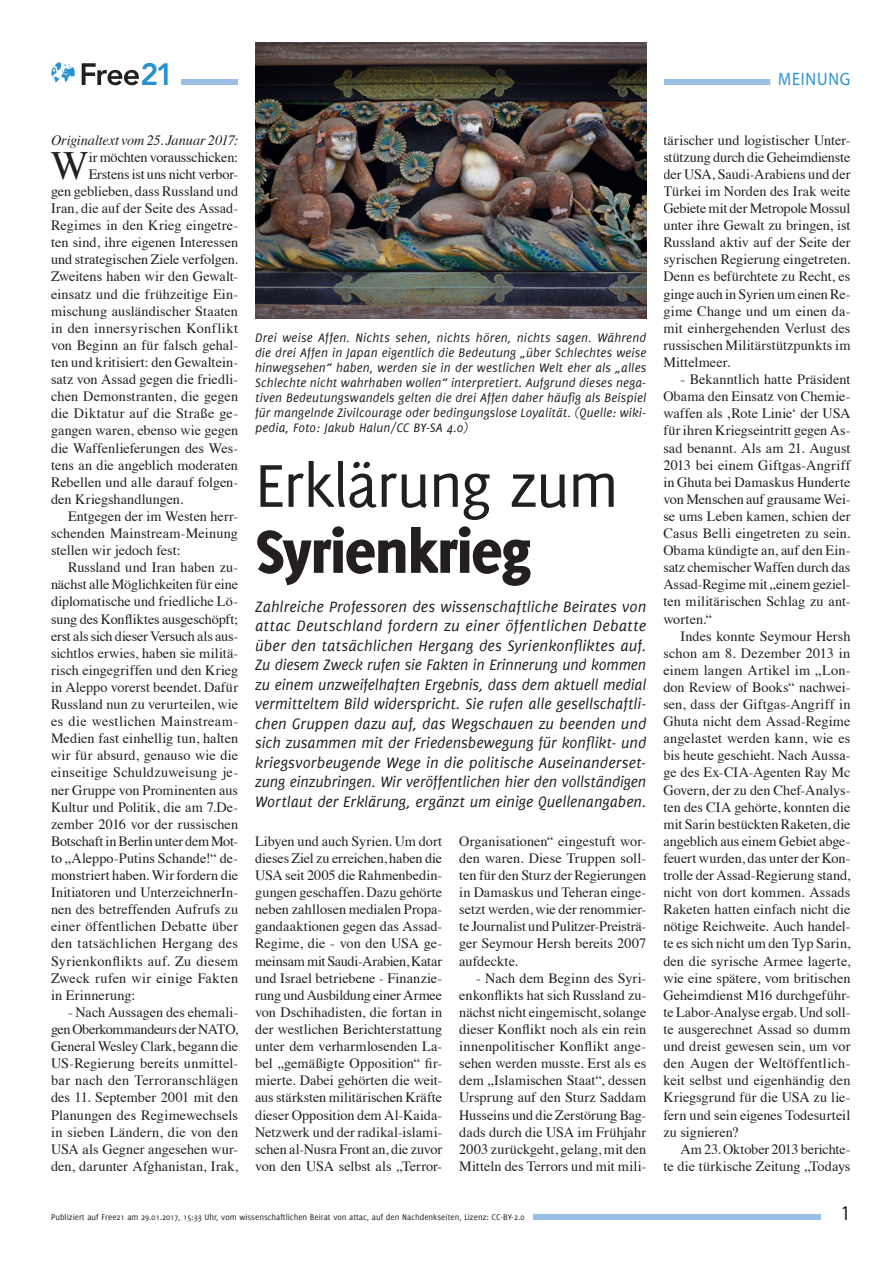
<style>
.page{position:relative;width:893px;height:1263px;background:#fff}
.page>*{position:absolute;margin:0;border:0;box-sizing:border-box;transform-origin:0 0}
.t1{font:66px/66px "Delicious";letter-spacing:-.03em;color:#231f20}
.t2{font:40.05px "Times";color:#231f20}
.t3{font:21px "Myriad Pro";color:#231f20;scale:.9 1}
.Seitenrubrik{font:18px "Myriad Pro";letter-spacing:.05em;color:#2a92d0;scale:.9 1}
.Subheadline{font:italic 16.5px/19.5px "Delicious";color:#231f20;text-align:justify}
.t4{font:14.25px/17.1px "Times";color:#231f20;text-align:justify}
.t5{font:14.25px "Times";letter-spacing:.025em;color:#231f20}
.t6{font:italic 14.25px "Times";letter-spacing:-.01em;color:#231f20}
.Bildunterschrift{font:italic 13.5px/15px "Delicious";letter-spacing:.01em;color:#231f20;text-align:justify}
.Statuszeile_Deliciou{font:9px "Delicious";color:#231f20}
.s1{font-weight:800}
</style>
<div class="page">
<div style="left:181px;top:79px;width:669px;height:6px;background:#9abfe5"></div>
<div style="left:55px;top:1214px;width:766px;height:6px;background:#9abfe5"></div>
<div style="left:43px;top:1211px;width:490px;height:12px;background:#fff"></div>
<div style="left:770px;top:74px;width:89px;height:15px;background:#fff"></div>
<svg style="left:82px;top:63px;width:86px;height:22px"></svg>
<svg style="left:51px;top:62px;width:24px;height:20px"></svg>
<div style="left:238px;top:43px;width:425px;height:256px;background:#fff"></div>
<img style="left:255px;top:43px;width:391px;height:276px">
<p class="Seitenrubrik" style="left:778px;top:68px;width:81px">MEINUNG</p>
<p class="t6" style="left:51px;top:127px;width:189px">Originaltext vom 25. Januar 2017:</p>
<p class="t2" style="left:51px;top:128px;width:39px">W</p>
<p class="t4" style="left:89px;top:147px;width:151px">ir möchten vorausschicken:</p>
<p class="t4" style="left:89px;top:164px;width:151px">Erstens ist uns nicht verbor-</p>
<p class="t4" style="left:51px;top:181px;width:189px">gen geblieben, dass Russland und</p>
<p class="t4" style="left:51px;top:199px;width:189px">Iran, die auf der Seite des Assad-</p>
<p class="t4" style="left:51px;top:216px;width:189px">Regimes in den Krieg eingetre-</p>
<p class="t4" style="left:51px;top:233px;width:189px">ten sind, ihre eigenen Interessen</p>
<p class="t4" style="left:51px;top:250px;width:189px">und strategischen Ziele verfolgen.</p>
<p class="t4" style="left:51px;top:267px;width:189px">Zweitens haben wir den Gewalt-</p>
<p class="t4" style="left:51px;top:284px;width:189px">einsatz und die frühzeitige Ein-</p>
<p class="t4" style="left:51px;top:301px;width:189px">mischung ausländischer Staaten</p>
<p class="t5" style="left:51px;top:315px;width:189px">in den innersyrischen Konflikt</p>
<p class="t4" style="left:51px;top:335px;width:189px">von Beginn an für falsch gehal-</p>
<p class="t4" style="left:51px;top:352px;width:189px">ten und kritisiert: den Gewaltein-</p>
<p class="t4" style="left:51px;top:370px;width:189px">satz von Assad gegen die friedli-</p>
<p class="t4" style="left:51px;top:387px;width:189px">chen Demonstranten, die gegen</p>
<p class="t5" style="left:51px;top:400px;width:189px">die Diktatur auf die Straße ge-</p>
<p class="t4" style="left:51px;top:421px;width:189px">gangen waren, ebenso wie gegen</p>
<p class="t4" style="left:51px;top:438px;width:189px">die Waffenlieferungen des Wes-</p>
<p class="t4" style="left:51px;top:455px;width:189px">tens an die angeblich moderaten</p>
<p class="t4" style="left:51px;top:472px;width:189px">Rebellen und alle darauf folgen-</p>
<p class="t4" style="left:51px;top:489px;width:134px">den Kriegshandlungen.</p>
<p class="t4" style="left:51px;top:506px;width:189px;text-indent:17px">Entgegen der im Westen herr&shy;schenden Mainstream-Meinung stellen wir jedoch fest:</p>
<p class="t4" style="left:51px;top:558px;width:189px;text-indent:17px">Russland und Iran haben zu&shy;nächst alle Möglichkeiten für eine diplomatische und friedliche Lö&shy;sung des Konfliktes ausgeschöpft; erst als sich dieser Versuch als aus&shy;sichtlos erwies, haben sie militä&shy;risch eingegriffen und den Krieg in Aleppo vorerst beendet. Dafür Russland nun zu verurteilen, wie es die westlichen Mainstream-Medien fast einhellig tun, halten wir für absurd, genauso wie die einseitige Schuldzuweisung je&shy;ner Gruppe von Prominenten aus Kultur und Politik, die am 7.De&shy;zember 2016 vor der russischen Botschaft in Berlin unter dem Mot&shy;to „Aleppo-Putins Schande!“ de&shy;monstriert haben. Wir fordern die Initiatoren und UnterzeichnerIn&shy;nen des betreffenden Aufrufs zu einer öffentlichen Debatte über den tatsächlichen Hergang des Syrienkonflikts auf. Zu diesem Zweck rufen wir einige Fakten in Erinnerung:</p>
<p class="t4" style="left:51px;top:1002px;width:189px;text-indent:17px">- Nach Aussagen des ehemali&shy;gen Oberkommandeurs der NATO, General Wesley Clark, begann die US-Regierung bereits unmittel&shy;bar nach den Terroranschlägen des 11. September 2001 mit den Planungen des Regimewechsels in sieben Ländern, die von den USA als Gegner angesehen wur&shy;den, darunter Afghanistan, Irak,</p>
<p class="Bildunterschrift" style="left:255px;top:330px;width:393px">Drei weise Affen. Nichts sehen, nichts hören, nichts sagen. Während die drei Affen in Japan eigentlich die Bedeutung „über Schlechtes weise hinwegsehen“ haben, werden sie in der westlichen Welt eher als „alles Schlechte nicht wahrhaben wollen“ interpretiert. Aufgrund dieses nega&shy;tiven Bedeutungswandels gelten die drei Affen daher häufig als Beispiel für mangelnde Zivilcourage oder bedingungslose Loyalität. (Quelle: wiki&shy;pedia, Foto: Jakub Halun/CC BY-SA 4.0)</p>
<p class="t1" style="left:255px;top:451px;width:365px">Erklärung zum<br><span class="s1">Syrienkrieg</span></p>
<p class="Subheadline" style="left:255px;top:597px;width:393px">Zahlreiche Professoren des wissenschaftliche Beirates von attac Deutschland fordern zu einer öffentlichen Debatte über den tatsächlichen Hergang des Syrienkonfliktes auf.<br>Zu diesem Zweck rufen sie Fakten in Erinnerung und kommen zu einem unzweifelhaften Ergebnis, dass dem aktuell medial vermitteltem Bild widerspricht. Sie rufen alle gesellschaftli&shy;chen Gruppen dazu auf, das Wegschauen zu beenden und sich zusammen mit der Friedensbewegung für konflikt- und kriegsvorbeugende Wege in die politische Auseinanderset&shy;zung einzubringen. Wir veröffentlichen hier den vollständigen Wortlaut der Erklärung, ergänzt um einige Quellenangaben.</p>
<p class="t4" style="left:255px;top:831px;width:189px">Libyen und auch Syrien. Um dort dieses Ziel zu erreichen, haben die USA seit 2005 die Rahmenbedin&shy;gungen geschaffen. Dazu gehörte neben zahllosen medialen Propa&shy;gandaaktionen gegen das Assad-Regime, die - von den USA ge&shy;meinsam mit Saudi-Arabien, Katar und Israel betriebene - Finanzie&shy;rung und Ausbildung einer Armee von Dschihadisten, die fortan in der westlichen Berichterstattung unter dem verharmlosenden La&shy;bel „gemäßigte Opposition“ fir&shy;mierte. Dabei gehörten die weit&shy;aus stärksten militärischen Kräfte dieser Opposition dem Al-Kaida-Netzwerk und der radikal-islami&shy;schen al-Nusra Front an, die zuvor von den USA selbst als „Terror-</p>
<p class="t4" style="left:459px;top:831px;width:189px">Organisationen“ eingestuft wor&shy;den waren. Diese Truppen soll&shy;ten für den Sturz der Regierungen in Damaskus und Teheran einge&shy;setzt werden, wie der renommier&shy;te Journalist und Pulitzer-Preisträ&shy;ger Seymour Hersh bereits 2007 aufdeckte.</p>
<p class="t4" style="left:459px;top:968px;width:189px;text-indent:17px">- Nach dem Beginn des Syri&shy;enkonflikts hat sich Russland zu&shy;nächst nicht eingemischt, solange dieser Konflikt noch als ein rein innenpolitischer Konflikt ange&shy;sehen werden musste. Erst als es dem „Islamischen Staat“, dessen Ursprung auf den Sturz Saddam Husseins und die Zerstörung Bag&shy;dads durch die USA im Frühjahr 2003 zurückgeht, gelang, mit den Mitteln des Terrors und mit mili-</p>
<p class="t4" style="left:663px;top:130px;width:189px">tärischer und logistischer Unter&shy;stützung durch die Geheimdienste der USA, Saudi-Arabiens und der Türkei im Norden des Irak weite Gebiete mit der Metropole Mossul unter ihre Gewalt zu bringen, ist Russland aktiv auf der Seite der syrischen Regierung eingetreten.<br>Denn es befürchtete zu Recht, es ginge auch in Syrien um einen Re&shy;gime Change und um einen da&shy;mit einhergehenden Verlust des russischen Militärstützpunkts im Mittelmeer.</p>
<p class="t4" style="left:663px;top:370px;width:189px;text-indent:17px">- Bekanntlich hatte Präsident Obama den Einsatz von Chemie&shy;waffen als ‚Rote Linie‘ der USA für ihren Kriegseintritt gegen As&shy;sad benannt. Als am 21. August 2013 bei einem Giftgas-Angriff in Ghuta bei Damaskus Hunderte von Menschen auf grausame Wei&shy;se ums Leben kamen, schien der Casus Belli eingetreten zu sein.<br>Obama kündigte an, auf den Ein&shy;satz chemischer Waffen durch das Assad-Regime mit „einem geziel&shy;ten militärischen Schlag zu ant&shy;worten.“</p>
<p class="t4" style="left:663px;top:626px;width:189px;text-indent:17px">Indes konnte Seymour Hersh schon am 8. Dezember 2013 in einem langen Artikel im „Lon&shy;don Review of Books“ nachwei&shy;sen, dass der Giftgas-Angriff in Ghuta nicht dem Assad-Regime angelastet werden kann, wie es bis heute geschieht. Nach Aussa&shy;ge des Ex-CIA-Agenten Ray Mc Govern, der zu den Chef-Analys&shy;ten des CIA gehörte, konnten die mit Sarin bestückten Raketen, die angeblich aus einem Gebiet abge&shy;feuert wurden, das unter der Kon&shy;trolle der Assad-Regierung stand, nicht von dort kommen. Assads Raketen hatten einfach nicht die nötige Reichweite. Auch handel&shy;te es sich nicht um den Typ Sarin, den die syrische Armee lagerte, wie eine spätere, vom britischen Geheimdienst M16 durchgeführ&shy;te Labor-Analyse ergab. Und soll&shy;te ausgerechnet Assad so dumm und dreist gewesen sein, um vor den Augen der Weltöffentlich&shy;keit selbst und eigenhändig den Kriegsgrund für die USA zu lie&shy;fern und sein eigenes Todesurteil zu signieren?</p>
<p class="t4" style="left:663px;top:1139px;width:189px;text-align:right">Am 23. Oktober 2013 berichte-<br>te die türkische Zeitung „Todays</p>
<p class="Statuszeile_Deliciou" style="left:51px;top:1211px;width:475px">Publiziert auf Free21 am 29.01.2017, 15:33 Uhr, vom wissenschaftlichen Beirat von attac, auf den Nachdenkseiten, Lizenz: CC-BY-2.0</p>
<p class="t3" style="left:841px;top:1200px;width:12px">1</p>
</div>
